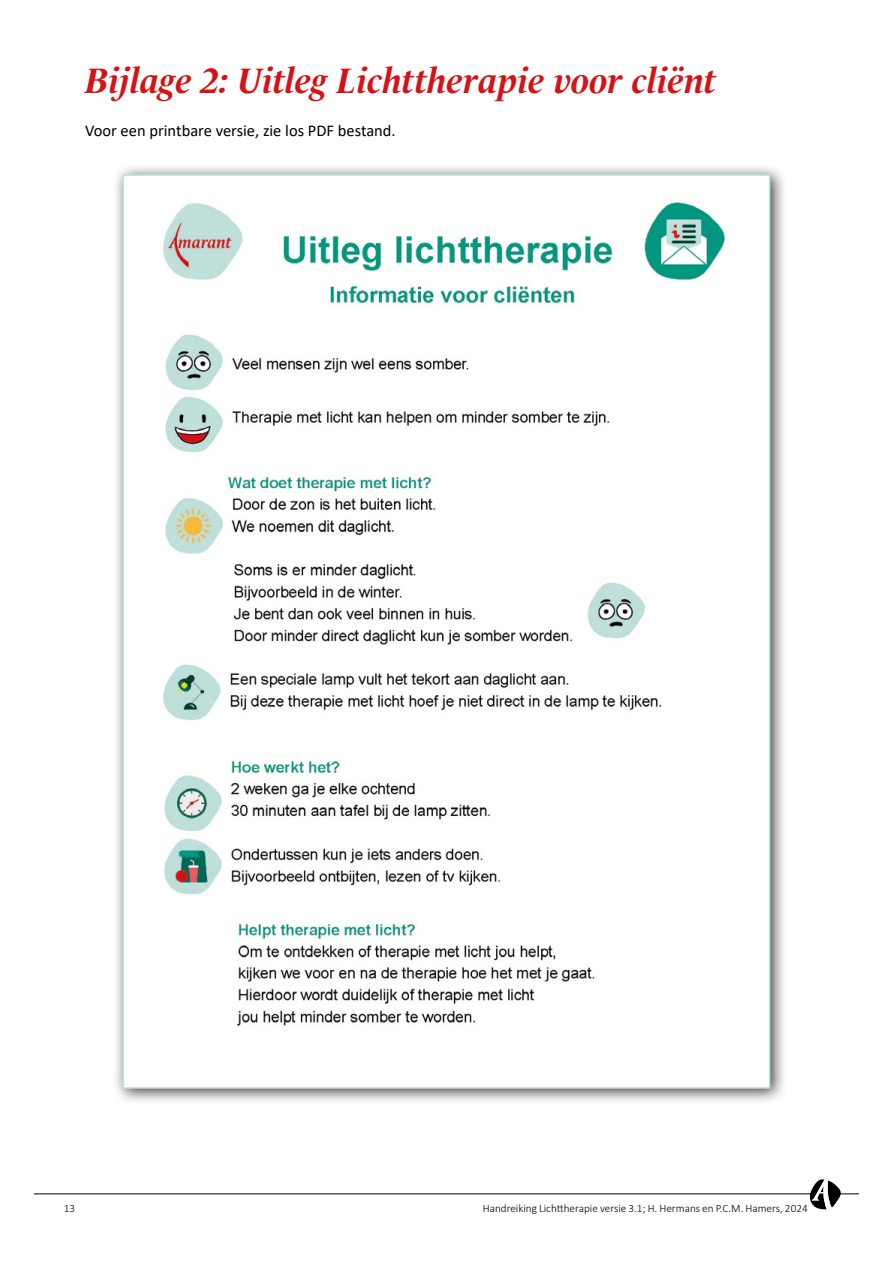
<style>
.page{position:relative;width:893px;height:1263px;background:#fff}
.page>*{position:absolute;margin:0;border:0;box-sizing:border-box;transform-origin:0 0}
.t1{font:italic 700 36px "Le Monde Livre Std";color:#d51317}
.t2{font:16.5px "Calibri";color:#000}
.t3{font:300 11.25px "Calibri";color:#000}
</style>
<div class="page">
<hr style="left:34px;top:1193px;width:825px;height:1px;background:#000">
<svg style="left:810px;top:1179px;width:31px;height:30px"></svg>
<div style="left:112px;top:163px;width:676px;height:942px;background:#000;opacity:.75"></div>
<img style="left:126px;top:177px;width:641px;height:909px">
<h1 class="t1" style="left:85px;top:60px;width:633px">Bijlage 2: Uitleg Lichttherapie voor cliënt</h1>
<h2 class="t2" style="left:85px;top:119px;width:312px">Voor een printbare versie, zie los PDF bestand.</h2>
<p class="t3" style="left:64px;top:1201px;width:13px">13</p>
<p class="t3" style="left:483px;top:1201px;width:327px">Handreiking Lichttherapie versie 3.1; H. Hermans en P.C.M. Hamers, 2024</p>
</div>
